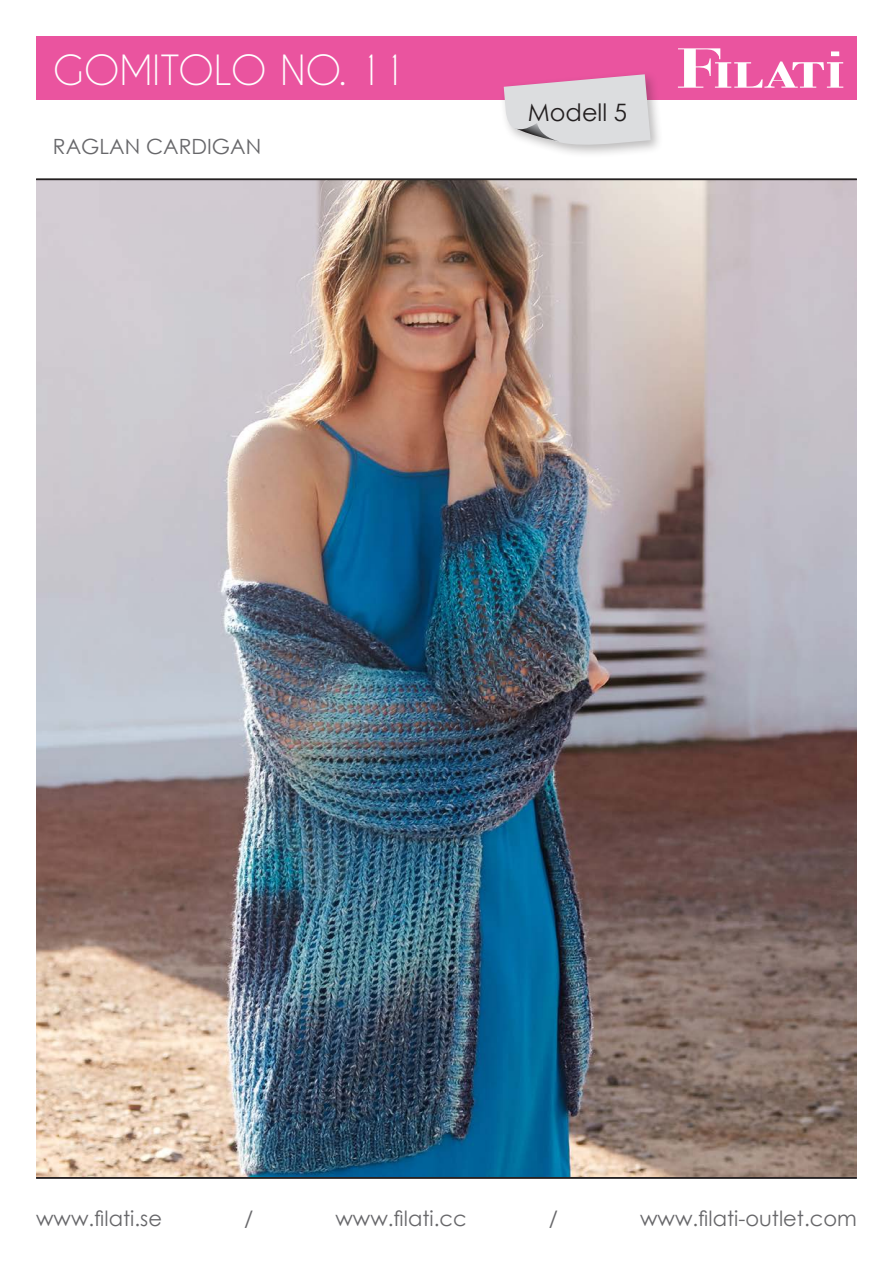
<style>
.page{position:relative;width:893px;height:1263px;background:#fff}
.page>*{position:absolute;margin:0;border:0;box-sizing:border-box;transform-origin:0 0}
.t1{font:39px "Caviar Dreams";color:#fff}
.t2{font:24px "Century Gothic";color:#231f20}
.t3{font:21px "Century Gothic";color:#67676a}
</style>
<div class="page">
<img style="left:36px;top:180px;width:821px;height:997px">
<hr style="left:36px;top:1177px;width:821px;height:1px;background:#231f20">
<hr style="left:36px;top:179px;width:821px;height:1px;background:#231f20">
<div style="left:36px;top:36px;width:821px;height:64px;background:#ea549f"></div>
<svg style="left:678px;top:48px;width:165px;height:40px"></svg>
<div style="left:499px;top:70px;width:165px;height:88px;background:#231f20;opacity:.3"></div>
<svg style="left:504px;top:74px;width:147px;height:76px;background:#dcced7"></svg>
<p class="t1" style="left:53px;top:47px;width:355px">GOMITOLO NO. 11</p>
<p class="t3" style="left:53px;top:131px;width:210px">RAGLAN CARDIGAN</p>
<p class="t2" style="left:528px;top:96px;width:101px">Modell 5</p>
<p class="t3" style="left:36px;top:1204px;width:127px">www.filati.se</p>
<p class="t3" style="left:244px;top:1204px;width:11px">/</p>
<p class="t3" style="left:335px;top:1204px;width:133px">www.filati.cc</p>
<p class="t3" style="left:549px;top:1204px;width:11px">/</p>
<p class="t3" style="left:640px;top:1204px;width:218px">www.filati-outlet.com</p>
</div>
